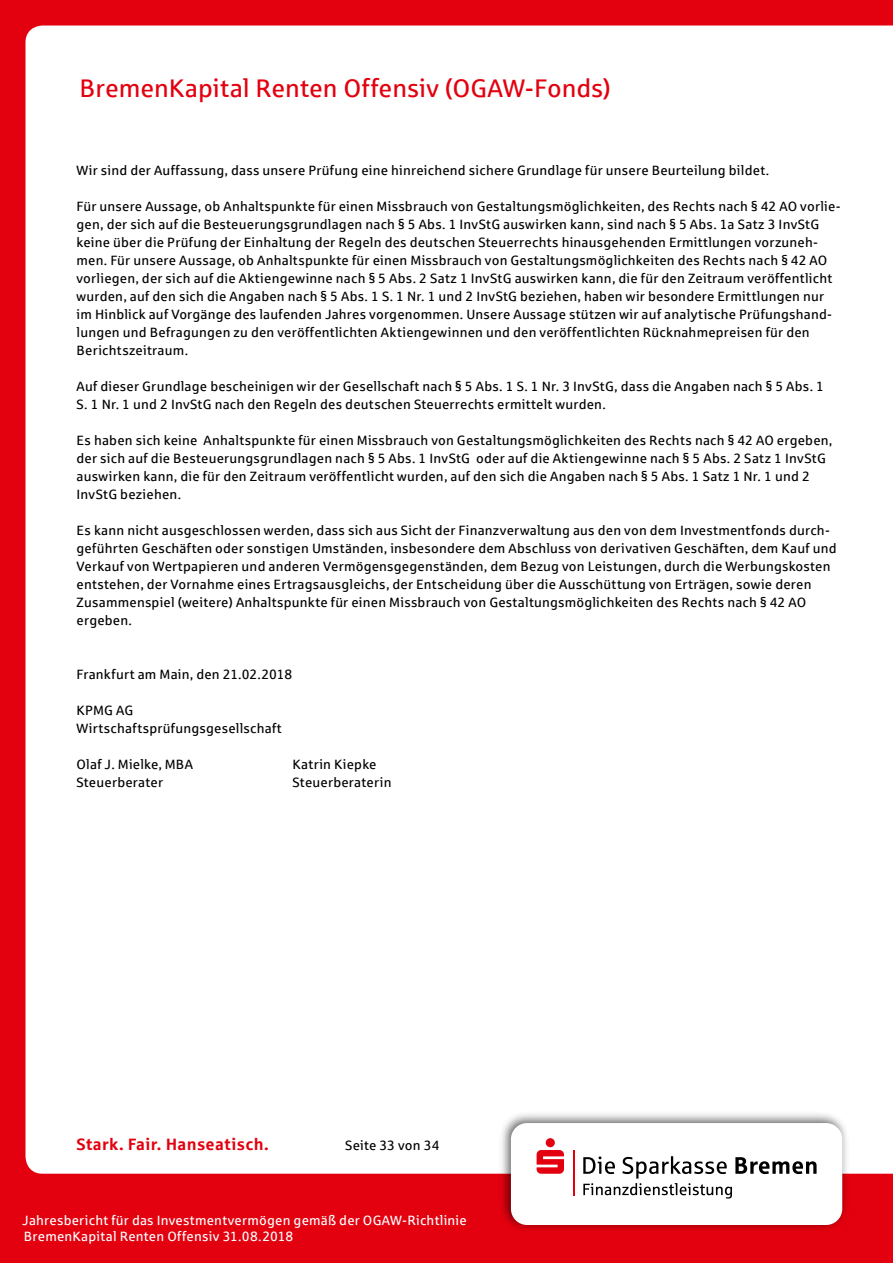
<style>
.page{position:relative;width:893px;height:1263px;background:#e3000f}
.page>*{position:absolute;margin:0;border:0;box-sizing:border-box;transform-origin:0 0}
.t1{font:25.5px "Sparkasse Rg";color:#e3000f}
.t2{font:700 16.5px "Sparkasse Rg";letter-spacing:.015em;color:#e3000f}
.t3{font:13.5px/18px "Sparkasse Rg";letter-spacing:.015em;color:#000}
.t4{font:13.5px/16.2px "Sparkasse Rg";letter-spacing:.015em;color:#fff}
</style>
<div class="page">
<div style="left:26px;top:26px;width:867px;height:1148px;background:#fff"></div>
<img style="left:496px;top:1108px;width:357px;height:121px">
<div style="left:511px;top:1123px;width:331px;height:102px;background:#fff;border-radius:16px"></div>
<div style="left:546px;top:1138px;width:9px;height:9px;background:#e3000f;border-radius:50%"></div>
<svg style="left:537px;top:1150px;width:27px;height:24px"></svg>
<svg style="left:583px;top:1156px;width:233px;height:42px"></svg>
<hr style="left:573px;top:1150px;width:2px;height:45px;background:#e3000f">
<h1 class="t1" style="left:80px;top:72px;width:533px">BremenKapital Renten Offensiv (OGAW-Fonds)</h1>
<p class="t3" style="left:77px;top:161px;width:694px">Wir sind der Auffassung, dass unsere Prüfung eine hinreichend sichere Grundlage für unsere Beurteilung bildet.</p>
<p class="t3" style="left:77px;top:197px;width:766px">Für unsere Aussage, ob Anhaltspunkte für einen Missbrauch von Gestaltungsmöglichkeiten, des Rechts nach § 42 AO vorlie&shy;gen, der sich auf die Besteuerungsgrundlagen nach § 5 Abs. 1 InvStG auswirken kann, sind nach § 5 Abs. 1a Satz 3 InvStG keine über die Prüfung der Einhaltung der Regeln des deutschen Steuerrechts hinausgehenden Ermittlungen vorzuneh&shy;men. Für unsere Aussage, ob Anhaltspunkte für einen Missbrauch von Gestaltungsmöglichkeiten des Rechts nach § 42 AO vorliegen, der sich auf die Aktiengewinne nach § 5 Abs. 2 Satz 1 InvStG auswirken kann, die für den Zeitraum veröffentlicht wurden, auf den sich die Angaben nach § 5 Abs. 1 S. 1 Nr. 1 und 2 InvStG beziehen, haben wir besondere Ermittlungen nur im Hinblick auf Vorgänge des laufenden Jahres vorgenommen. Unsere Aussage stützen wir auf analytische Prüfungshand&shy;lungen und Befragungen zu den veröffentlichten Aktiengewinnen und den veröffentlichten Rücknahmepreisen für den Berichtszeitraum.</p>
<p class="t3" style="left:77px;top:377px;width:749px">Auf dieser Grundlage bescheinigen wir der Gesellschaft nach § 5 Abs. 1 S. 1 Nr. 3 InvStG, dass die Angaben nach § 5 Abs. 1<br>S. 1 Nr. 1 und 2 InvStG nach den Regeln des deutschen Steuerrechts ermittelt wurden.</p>
<p class="t3" style="left:77px;top:431px;width:757px">Es haben sich keine Anhaltspunkte für einen Missbrauch von Gestaltungsmöglichkeiten des Rechts nach § 42 AO ergeben, der sich auf die Besteuerungsgrundlagen nach § 5 Abs. 1 InvStG oder auf die Aktiengewinne nach § 5 Abs. 2 Satz 1 InvStG auswirken kann, die für den Zeitraum veröffentlicht wurden, auf den sich die Angaben nach § 5 Abs. 1 Satz 1 Nr. 1 und 2<br>InvStG beziehen.</p>
<p class="t3" style="left:77px;top:521px;width:762px">Es kann nicht ausgeschlossen werden, dass sich aus Sicht der Finanzverwaltung aus den von dem Investmentfonds durch&shy;geführten Geschäften oder sonstigen Umständen, insbesondere dem Abschluss von derivativen Geschäften, dem Kauf und Verkauf von Wertpapieren und anderen Vermögensgegenständen, dem Bezug von Leistungen, durch die Werbungskosten entstehen, der Vornahme eines Ertragsausgleichs, der Entscheidung über die Ausschüttung von Erträgen, sowie deren Zusammenspiel (weitere) Anhaltspunkte für einen Missbrauch von Gestaltungsmöglichkeiten des Rechts nach § 42 AO ergeben.</p>
<p class="t3" style="left:77px;top:665px;width:217px">Frankfurt am Main, den 21.02.2018</p>
<p class="t3" style="left:77px;top:701px;width:207px">KPMG AG<br>Wirtschaftsprüfungsgesellschaft</p>
<p class="t3" style="left:77px;top:755px;width:118px">Olaf J. Mielke, MBA</p>
<p class="t3" style="left:293px;top:755px;width:85px">Katrin Kiepke</p>
<p class="t3" style="left:77px;top:773px;width:88px">Steuerberater</p>
<p class="t3" style="left:293px;top:773px;width:100px">Steuerberaterin</p>
<p class="t2" style="left:76px;top:1133px;width:194px">Stark. Fair. Hanseatisch.</p>
<p class="t3" style="left:345px;top:1136px;width:96px">Seite 33 von 34</p>
<p class="t4" style="left:22px;top:1212px;width:446px">Jahresbericht für das Investmentvermögen gemäß der OGAW-Richtlinie<br>BremenKapital Renten Offensiv 31.08.2018</p>
</div>
